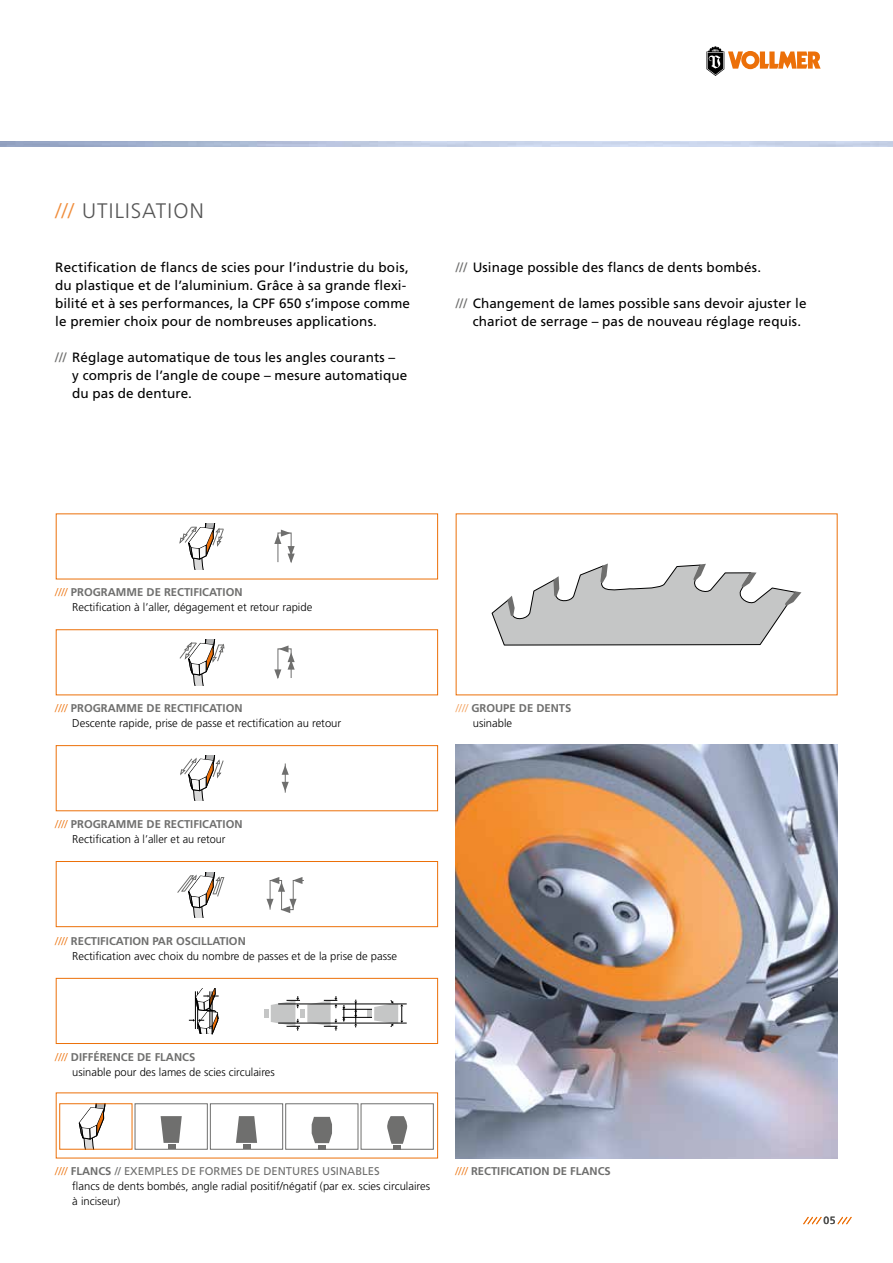
<style>
.page{position:relative;width:893px;height:1263px;background:#fff}
.page>*{position:absolute;margin:0;border:0;box-sizing:border-box;transform-origin:0 0}
.t1{font:300 21px "Frutiger LT";letter-spacing:.055em;color:#565656}
.t2{font:13.5px/18px "Frutiger LT";letter-spacing:.01em;color:#000}
.t3{font:300 11.25px/15px "Frutiger LT";color:#000}
.t4{font:700 11.25px/15px "Frutiger LT";color:#6f6f6e}
.t5{font:10.5px "Frutiger LT";color:#494948}
.s1{color:#f08c3a}
.s2{color:#6f6f6e}
.s3{color:#ec7009}
.s4{font-weight:700;color:#6f6f6e}
.s5{font-weight:300;color:#f29b53}
.s6{font-weight:300;color:#000}
.s7{font-weight:400;color:#6f6f6e}
.s8{font-weight:300;color:#ec7009}
</style>
<div class="page">
<svg style="left:706px;top:46px;width:115px;height:30px"></svg>
<svg style="left:803px;top:1216px;width:19px;height:9px"></svg>
<svg style="left:837px;top:1216px;width:15px;height:9px"></svg>
<div style="left:56px;top:629px;width:382px;height:66px;border:1px solid #ec7009"></div>
<svg style="left:179px;top:639px;width:45px;height:46px"></svg>
<svg style="left:179px;top:523px;width:45px;height:46px"></svg>
<svg style="left:274px;top:530px;width:21px;height:33px"></svg>
<svg style="left:274px;top:645px;width:21px;height:34px"></svg>
<svg style="left:491px;top:563px;width:310px;height:82px"></svg>
<div style="left:56px;top:745px;width:382px;height:66px;border:1px solid #ec7009"></div>
<svg style="left:180px;top:755px;width:44px;height:46px"></svg>
<hr style="left:285px;top:763px;width:1px;height:30px;background:#6f6f6e">
<svg style="left:282px;top:765px;width:7px;height:10px"></svg>
<svg style="left:282px;top:782px;width:7px;height:9px"></svg>
<div style="left:56px;top:978px;width:382px;height:66px;border:1px solid #ec7009"></div>
<svg style="left:189px;top:988px;width:30px;height:47px"></svg>
<div style="left:56px;top:861px;width:382px;height:66px;border:1px solid #ec7009"></div>
<svg style="left:266px;top:877px;width:38px;height:36px"></svg>
<svg style="left:177px;top:872px;width:47px;height:46px"></svg>
<div style="left:300px;top:1009px;width:5px;height:8px;background:#c5c6c6"></div>
<div style="left:367px;top:1009px;width:5px;height:8px;background:#c5c6c6"></div>
<hr style="left:278px;top:1004px;width:129px;height:1px;background:#000">
<hr style="left:278px;top:1023px;width:129px;height:1px;background:#000">
<hr style="left:342px;top:1009px;width:30px;height:1px;background:#000">
<hr style="left:342px;top:1017px;width:30px;height:1px;background:#000">
<svg style="left:264px;top:996px;width:36px;height:35px"></svg>
<svg style="left:307px;top:996px;width:38px;height:35px"></svg>
<svg style="left:354px;top:999px;width:3px;height:28px"></svg>
<svg style="left:374px;top:1000px;width:29px;height:27px"></svg>
<div style="left:135px;top:1103px;width:73px;height:46px;background:#fff;border:1px solid #6f6f6e"></div>
<svg style="left:161px;top:1116px;width:21px;height:33px"></svg>
<div style="left:210px;top:1103px;width:73px;height:46px;background:#fff;border:1px solid #6f6f6e"></div>
<svg style="left:236px;top:1116px;width:21px;height:33px"></svg>
<svg style="left:78px;top:1105px;width:28px;height:42px"></svg>
<div style="left:60px;top:1103px;width:72px;height:46px;border:1px solid #ec7009"></div>
<div style="left:285px;top:1103px;width:73px;height:46px;background:#fff;border:1px solid #6f6f6e"></div>
<svg style="left:312px;top:1117px;width:20px;height:32px"></svg>
<div style="left:361px;top:1103px;width:73px;height:46px;background:#fff;border:1px solid #6f6f6e"></div>
<svg style="left:386px;top:1116px;width:22px;height:33px"></svg>
<img style="left:456px;top:744px;width:382px;height:414px">
<h1 class="t1" style="left:55px;top:199px;width:150px"><span class="s1">///</span> UTILISATION</h1>
<p class="t2" style="left:55px;top:258px;width:356px">Rectification de flancs de scies pour l’industrie du bois, du plastique et de l’aluminium. Grâce à sa grande flexi&shy;bilité et à ses performances, la CPF 650 s’impose comme le -premier choix pour de nombreuses applications.</p>
<p class="t2" style="left:72px;top:348px;width:337px;text-indent:-17px"><span class="s2">///</span> Réglage automatique de tous les angles courants –<br>y compris de l’angle de coupe – mesure automatique du pas de denture.</p>
<p class="t2" style="left:456px;top:258px;width:307px"><span class="s2">///</span> Usinage possible des flancs de dents bombés.</p>
<p class="t2" style="left:473px;top:294px;width:335px;text-indent:-17px"><span class="s2">///</span> Changement de lames possible sans devoir ajuster le chariot de serrage – pas de nouveau réglage requis.</p>
<p class="t3" style="left:72px;top:585px;width:242px;text-indent:-17px"><span class="s3">////</span> <span class="s4">PROGRAMME DE RECTIFICATION<br></span>Rectification à l’aller, dégagement et retour rapide</p>
<p class="t3" style="left:72px;top:701px;width:271px;text-indent:-17px"><span class="s3">////</span> <span class="s4">PROGRAMME DE RECTIFICATION<br></span>Descente rapide, prise de passe et rectification au retour</p>
<p class="t3" style="left:55px;top:817px;width:189px;text-align:center"><span class="s3">////</span> <span class="s4">PROGRAMME DE RECTIFICATION<br></span>Rectification à l’aller et au retour</p>
<p class="t4" style="left:473px;top:700px;width:100px;text-indent:-17px"><span class="s5">////</span> GROUPE DE DENTS <span class="s6">usinable</span></p>
<p class="t3" style="left:72px;top:933px;width:326px;text-indent:-17px"><span class="s3">////</span> <span class="s4">RECTIFICATION PAR OSCILLATION<br></span>Rectification avec choix du nombre de passes et de la prise de passe</p>
<p class="t3" style="left:72px;top:1049px;width:204px;text-indent:-17px"><span class="s3">////</span> <span class="s4">DIFFÉRENCE DE FLANCS<br></span>usinable pour des lames de scies circulaires</p>
<p class="t3" style="left:72px;top:1163px;width:359px;text-indent:-17px"><span class="s3">////</span> <span class="s4">FLANCS</span> <span class="s7">// EXEMPLES DE FORMES DE DENTURES USINABLES<br></span>flancs de dents bombés, angle radial positif/négatif (par ex. scies circulaires à inciseur)</p>
<p class="t4" style="left:455px;top:1163px;width:157px"><span class="s8">////</span> RECTIFICATION DE FLANCS</p>
<p class="t5" style="left:823px;top:1214px;width:13px">05</p>
</div>
